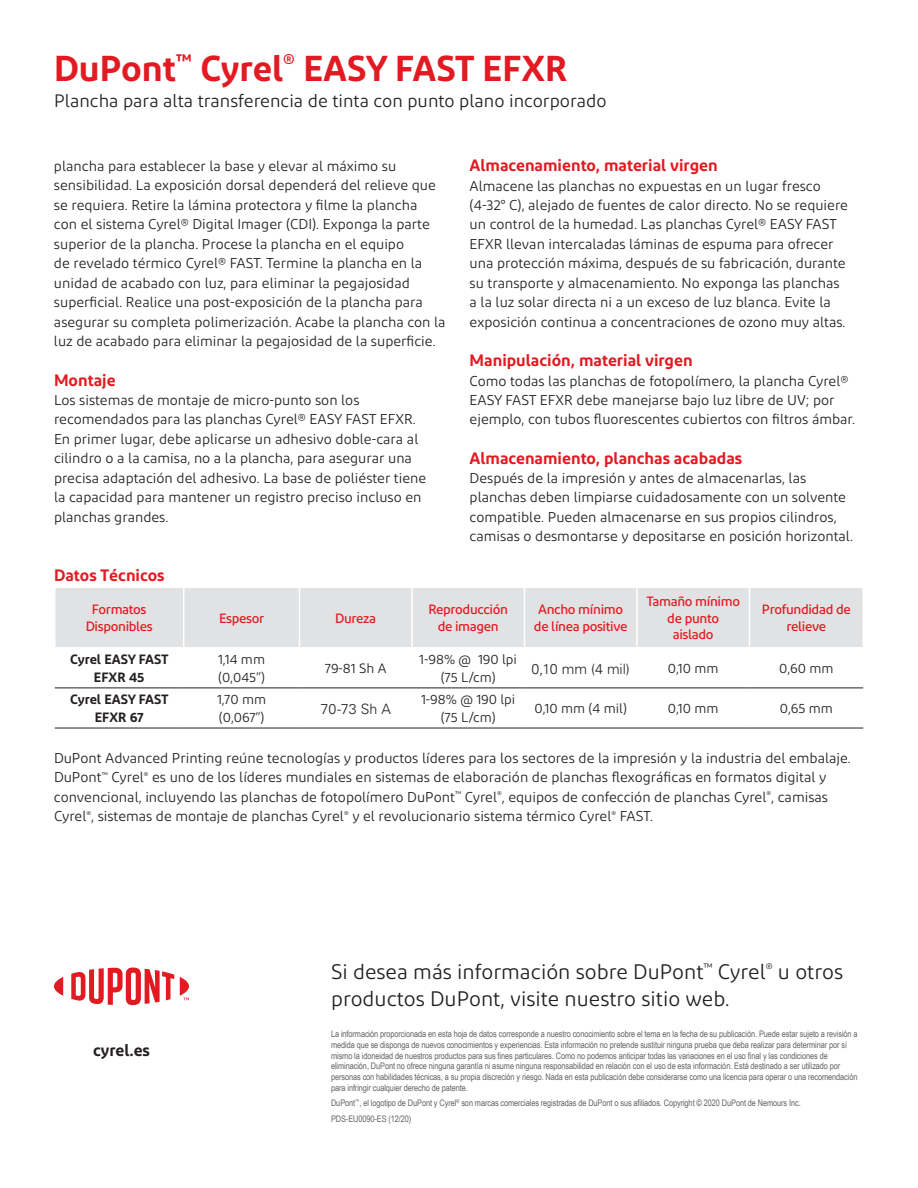
<style>
.page{position:relative;width:918px;height:1188px;background:#fff}
.page>*{position:absolute;margin:0;border:0;box-sizing:border-box;transform-origin:0 0}
.t1{font:600 36px "Diodrum";color:#e21a21}
.t2{font:21px/27px "Diodrum";color:#231f20}
.t3{font:18px "Diodrum";color:#231f20}
.t4{font:600 16.5px "Diodrum";color:#e21a21}
.t5{font:600 16.5px "Diodrum";color:#231f20}
.t6{font:14.25px/19.5px "Diodrum";color:#231f20}
.t7{font:300 14.25px "Univers";color:#231f20}
.t8{font:500 13.5px/16.2px "Diodrum";letter-spacing:-.025em;color:#e21a21;text-align:center}
.t9{font:13.5px/18px "Diodrum";color:#231f20}
.t10{font:600 13.5px/18px "Diodrum";color:#231f20;text-align:center}
.t11{font:9px/10.8px "Arial Narrow";letter-spacing:-.01em;color:#636366}
</style>
<div class="page">
<svg style="left:54px;top:977px;width:9px;height:19px"></svg>
<svg style="left:71px;top:967px;width:103px;height:38px"></svg>
<svg style="left:180px;top:977px;width:9px;height:23px"></svg>
<div style="left:56px;top:588px;width:806px;height:59px;background:#e1e2e4"></div>
<hr style="left:183px;top:588px;width:1px;height:59px;background:#fff">
<hr style="left:299px;top:588px;width:1px;height:59px;background:#fff">
<hr style="left:411px;top:588px;width:2px;height:59px;background:#fff">
<hr style="left:524px;top:588px;width:1px;height:59px;background:#fff">
<hr style="left:636px;top:588px;width:2px;height:59px;background:#fff">
<hr style="left:749px;top:588px;width:1px;height:59px;background:#fff">
<hr style="left:55px;top:688px;width:129px;height:1px;background:#231f20">
<hr style="left:184px;top:688px;width:115px;height:1px;background:#231f20">
<hr style="left:299px;top:688px;width:113px;height:1px;background:#231f20">
<hr style="left:412px;top:688px;width:112px;height:1px;background:#231f20">
<hr style="left:524px;top:688px;width:113px;height:1px;background:#231f20">
<hr style="left:637px;top:688px;width:112px;height:1px;background:#231f20">
<hr style="left:749px;top:688px;width:114px;height:1px;background:#231f20">
<hr style="left:55px;top:728px;width:129px;height:1px;background:#231f20">
<hr style="left:184px;top:728px;width:115px;height:1px;background:#231f20">
<hr style="left:299px;top:728px;width:113px;height:1px;background:#231f20">
<hr style="left:412px;top:728px;width:112px;height:1px;background:#231f20">
<hr style="left:524px;top:728px;width:113px;height:1px;background:#231f20">
<hr style="left:637px;top:728px;width:112px;height:1px;background:#231f20">
<hr style="left:749px;top:728px;width:114px;height:1px;background:#231f20">
<h1 class="t1" style="left:54px;top:45px;width:515px">DuPont<sup>™</sup> Cyrel<sup>®</sup> EASY FAST EFXR</h1>
<p class="t3" style="left:54px;top:90px;width:554px">Plancha para alta transferencia de tinta con punto plano incorporado</p>
<p class="t6" style="left:54px;top:156px;width:393px">plancha para establecer la base y elevar al máximo su sensibilidad. La exposición dorsal dependerá del relieve que se requiera. Retire la lámina protectora y filme la plancha<br>con el sistema Cyrel® Digital Imager (CDI). Exponga la parte superior de la plancha. Procese la plancha en el equipo<br>de revelado térmico Cyrel® FAST. Termine la plancha en la unidad de acabado con luz, para eliminar la pegajosidad superficial. Realice una post-exposición de la plancha para asegurar su completa polimerización. Acabe la plancha con la luz de acabado para eliminar la pegajosidad de la superficie.</p>
<p class="t4" style="left:54px;top:369px;width:63px">Montaje</p>
<p class="t6" style="left:54px;top:390px;width:374px">Los sistemas de montaje de micro-punto son los recomendados para las planchas Cyrel® EASY FAST EFXR.<br>En primer lugar, debe aplicarse un adhesivo doble-cara al cilindro o a la camisa, no a la plancha, para asegurar una precisa adaptación del adhesivo. La base de poliéster tiene la capacidad para mantener un registro preciso incluso en planchas grandes.</p>
<p class="t4" style="left:470px;top:155px;width:250px">Almacenamiento, material virgen</p>
<p class="t6" style="left:470px;top:176px;width:380px">Almacene las planchas no expuestas en un lugar fresco (4-32° C), alejado de fuentes de calor directo. No se requiere un control de la humedad. Las planchas Cyrel® EASY FAST EFXR llevan intercaladas láminas de espuma para ofrecer una protección máxima, después de su fabricación, durante su transporte y almacenamiento. No exponga las planchas a la luz solar directa ni a un exceso de luz blanca. Evite la exposición continua a concentraciones de ozono muy altas.</p>
<p class="t4" style="left:470px;top:350px;width:225px">Manipulación, material virgen</p>
<p class="t6" style="left:470px;top:371px;width:387px">Como todas las planchas de fotopolímero, la plancha Cyrel®<br>EASY FAST EFXR debe manejarse bajo luz libre de UV; por ejemplo, con tubos fluorescentes cubiertos con filtros ámbar.</p>
<p class="t4" style="left:470px;top:447px;width:274px">Almacenamiento, planchas acabadas</p>
<p class="t6" style="left:470px;top:468px;width:385px">Después de la impresión y antes de almacenarlas, las planchas deben limpiarse cuidadosamente con un solvente compatible. Pueden almacenarse en sus propios cilindros, camisas o desmontarse y depositarse en posición horizontal.</p>
<p class="t4" style="left:54px;top:564px;width:112px">Datos Técnicos</p>
<p class="t8" style="left:86px;top:601px;width:69px">Formatos<br>Disponibles</p>
<p class="t8" style="left:219px;top:609px;width:47px">Espesor</p>
<p class="t8" style="left:335px;top:609px;width:42px">Dureza</p>
<p class="t8" style="left:428px;top:601px;width:81px">Reproducción de imagen</p>
<p class="t8" style="left:534px;top:601px;width:95px">Ancho mínimo de línea positive</p>
<p class="t8" style="left:646px;top:593px;width:95px">Tamaño mínimo de punto aislado</p>
<p class="t8" style="left:762px;top:601px;width:91px">Profundidad de relieve</p>
<p class="t10" style="left:70px;top:650px;width:100px">Cyrel EASY FAST<br>EFXR 45</p>
<p class="t9" style="left:218px;top:650px;width:48px">1,14 mm (0,045”)</p>
<p class="t9" style="left:325px;top:659px;width:63px">79-81 Sh A</p>
<p class="t9" style="left:419px;top:650px;width:99px;text-align:center">1-98% @ 190 lpi (75 L/cm)</p>
<p class="t7" style="left:531px;top:660px;width:100px">0,10 mm (4 mil)</p>
<p class="t9" style="left:668px;top:659px;width:52px">0,10 mm</p>
<p class="t9" style="left:779px;top:659px;width:56px">0,60 mm</p>
<p class="t10" style="left:70px;top:690px;width:100px">Cyrel EASY FAST<br>EFXR 67</p>
<p class="t9" style="left:217px;top:690px;width:51px">1,70 mm (0,067”)</p>
<p class="t7" style="left:320px;top:700px;width:72px">70-73 Sh A</p>
<p class="t9" style="left:421px;top:690px;width:96px;text-align:center">1-98% @ 190 lpi (75 L/cm)</p>
<p class="t9" style="left:534px;top:699px;width:94px">0,10 mm (4 mil)</p>
<p class="t9" style="left:668px;top:699px;width:52px">0,10 mm</p>
<p class="t9" style="left:780px;top:699px;width:55px">0,65 mm</p>
<p class="t6" style="left:54px;top:748px;width:798px">DuPont Advanced Printing reúne tecnologías y productos líderes para los sectores de la impresión y la industria del embalaje.<br>DuPont<sup>™</sup> Cyrel<sup>®</sup> es uno de los líderes mundiales en sistemas de elaboración de planchas flexográficas en formatos digital y convencional, incluyendo las planchas de fotopolímero DuPont<sup>™</sup> Cyrel<sup>®</sup>, equipos de confección de planchas Cyrel<sup>®</sup>, camisas Cyrel<sup>®</sup>, sistemas de montaje de planchas Cyrel<sup>®</sup> y el revolucionario sistema térmico Cyrel<sup>®</sup> FAST.</p>
<p class="t5" style="left:93px;top:1040px;width:58px">cyrel.es</p>
<h2 class="t2" style="left:331px;top:958px;width:514px">Si desea más información sobre DuPont<sup>™</sup> Cyrel<sup>®</sup> u otros productos DuPont, visite nuestro sitio web.</h2>
<p class="t11" style="left:331px;top:1028px;width:528px">La información proporcionada en esta hoja de datos corresponde a nuestro conocimiento sobre el tema en la fecha de su publicación. Puede estar sujeto a revisión a medida que se disponga de nuevos conocimientos y experiencias. Esta información no pretende sustituir ninguna prueba que deba realizar para determinar por sí mismo la idoneidad de nuestros productos para sus fines particulares. Como no podemos anticipar todas las variaciones en el uso final y las condiciones de eliminación, DuPont no ofrece ninguna garantía ni asume ninguna responsabilidad en relación con el uso de esta información. Está destinado a ser utilizado por personas con habilidades técnicas, a su propia discreción y riesgo. Nada en esta publicación debe considerarse como una licencia para operar o una recomendación para infringir cualquier derecho de patente.</p>
<p class="t11" style="left:331px;top:1095px;width:471px;line-height:15.3px">DuPont<sup>™</sup>, el logotipo de DuPont y Cyrel<sup>®</sup> son marcas comerciales registradas de DuPont o sus afiliados. Copyright © 2020 DuPont de Nemours Inc.<br>PDS-EU0090-ES (12/20)</p>
</div>
